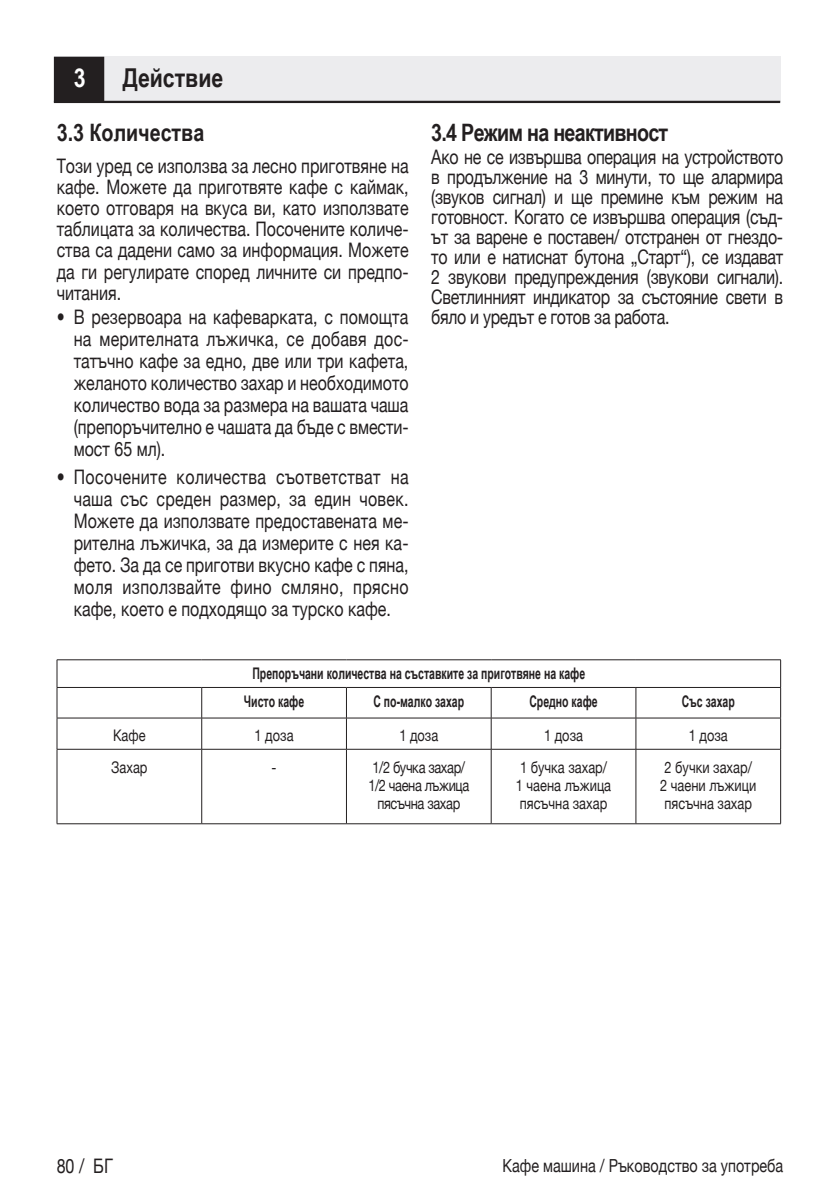
<style>
.page{position:relative;width:840px;height:1191px;background:#fff}
.page>*{position:absolute;margin:0;border:0;box-sizing:border-box;transform-origin:0 0}
.Unite_Baslik_Icerik{font:700 26px "Arial Narrow";color:#231f20}
.Unite_Baslik_Icerik-2{font:700 26px "Arial Narrow";color:#fff}
.Alt_Baslik_Icerik{font:700 24px "Arial Narrow";letter-spacing:-.03em;color:#231f20}
.Alt_Baslik_Icerik-2{font:700 24px "Arial Narrow";color:#231f20}
.Duz_Metin{font:20px/22px "Helvetica Neue";color:#231f20;text-align:justify;scale:.8 1}
.t1{font:18px "Helvetica Neue";color:#231f20;scale:.8 1}
.Tablo_yazı{font:16px "Helvetica Neue";color:#231f20;scale:.8 1}
.Duz_Metin-2{font:700 16px "Arial Narrow";color:#231f20;scale:.8 1}
.Tablo_yazı-2{font:16px/18px "Helvetica Neue";letter-spacing:-.03em;color:#231f20;text-align:center;scale:.8 1}
.s1{font-family:"Helvetica Neue LT Pro";font-weight:700;font-stretch:condensed}
</style>
<div class="page">
<div style="left:54px;top:57px;width:725px;height:45px;background:#ececee"></div>
<hr style="left:54px;top:101px;width:725px;height:2px;background:#231f20">
<div style="left:55px;top:58px;width:48px;height:43px;background:#231f20"></div>
<div style="left:54px;top:57px;width:50px;height:45px;border:2px solid #231f20"></div>
<hr style="left:57px;top:659px;width:145px;height:1px;background:#231f20">
<svg style="left:57px;top:660px;width:1px;height:27px"></svg>
<hr style="left:202px;top:659px;width:144px;height:1px;background:#231f20">
<hr style="left:346px;top:659px;width:145px;height:1px;background:#231f20">
<hr style="left:491px;top:659px;width:144px;height:1px;background:#231f20">
<hr style="left:635px;top:659px;width:145px;height:1px;background:#231f20">
<hr style="left:57px;top:749px;width:1px;height:74px;background:#231f20">
<hr style="left:57px;top:823px;width:145px;height:1px;background:#231f20">
<hr style="left:491px;top:823px;width:144px;height:1px;background:#231f20">
<hr style="left:346px;top:687px;width:145px;height:1px;background:#231f20">
<hr style="left:490px;top:718px;width:1px;height:31px;background:#231f20">
<hr style="left:490px;top:749px;width:1px;height:74px;background:#231f20">
<hr style="left:346px;top:823px;width:145px;height:1px;background:#231f20">
<hr style="left:635px;top:687px;width:145px;height:1px;background:#231f20">
<hr style="left:779px;top:687px;width:1px;height:31px;background:#231f20">
<hr style="left:635px;top:718px;width:1px;height:31px;background:#231f20">
<hr style="left:635px;top:749px;width:1px;height:74px;background:#231f20">
<hr style="left:779px;top:749px;width:1px;height:74px;background:#231f20">
<hr style="left:635px;top:823px;width:145px;height:1px;background:#231f20">
<hr style="left:57px;top:718px;width:1px;height:31px;background:#231f20">
<hr style="left:346px;top:717px;width:145px;height:1px;background:#231f20">
<hr style="left:635px;top:717px;width:145px;height:1px;background:#231f20">
<hr style="left:779px;top:718px;width:1px;height:31px;background:#231f20">
<hr style="left:57px;top:749px;width:145px;height:1px;background:#231f20">
<hr style="left:346px;top:749px;width:145px;height:1px;background:#231f20">
<hr style="left:491px;top:749px;width:144px;height:1px;background:#231f20">
<hr style="left:635px;top:749px;width:145px;height:1px;background:#231f20">
<hr style="left:201px;top:749px;width:1px;height:74px;background:#231f20">
<hr style="left:346px;top:749px;width:1px;height:74px;background:#231f20">
<hr style="left:202px;top:823px;width:144px;height:1px;background:#231f20">
<hr style="left:202px;top:687px;width:144px;height:1px;background:#231f20">
<hr style="left:346px;top:687px;width:1px;height:31px;background:#231f20">
<hr style="left:491px;top:687px;width:144px;height:1px;background:#231f20">
<hr style="left:490px;top:687px;width:1px;height:31px;background:#231f20">
<hr style="left:635px;top:687px;width:1px;height:31px;background:#231f20">
<hr style="left:491px;top:717px;width:144px;height:1px;background:#231f20">
<hr style="left:57px;top:687px;width:145px;height:1px;background:#231f20">
<hr style="left:57px;top:687px;width:1px;height:31px;background:#231f20">
<hr style="left:201px;top:687px;width:1px;height:31px;background:#231f20">
<hr style="left:57px;top:717px;width:145px;height:1px;background:#231f20">
<hr style="left:202px;top:717px;width:144px;height:1px;background:#231f20">
<hr style="left:201px;top:718px;width:1px;height:31px;background:#231f20">
<hr style="left:346px;top:718px;width:1px;height:31px;background:#231f20">
<hr style="left:202px;top:749px;width:144px;height:1px;background:#231f20">
<p class="Unite_Baslik_Icerik-2" style="left:74px;top:58px;width:13px">3</p>
<p class="Unite_Baslik_Icerik" style="left:123px;top:58px;width:102px">Действие</p>
<p class="Alt_Baslik_Icerik-2" style="left:57px;top:114px;width:149px">3.3 Количества</p>
<p class="Duz_Metin" style="left:57px;top:157px;width:441px;line-height:21px">Този уред се използва за лесно приготвяне на кафе. Можете да приготвяте кафе с каймак, което отговаря на вкуса ви, като използвате таблицата за количества. Посочените количе&shy;ства са дадени само за информация. Можете да ги регулирате според личните си предпо&shy;читания.</p>
<p class="Duz_Metin" style="left:74px;top:307px;width:420px;text-indent:-17px"><span class="s1">•</span> В резервоара на кафеварката, с помощта на мерителната лъжичка, се добавя дос&shy;татъчно кафе за едно, две или три кафета, желаното количество захар и необходимото количество вода за размера на вашата чаша (препоръчително е чашата да бъде с вмести&shy;мост 65 мл).</p>
<p class="Duz_Metin" style="left:74px;top:467px;width:420px;text-indent:-17px"><span class="s1">•</span> Посочените количества съответстват на чаша със среден размер, за един човек.<br>Можете да използвате предоставената ме&shy;рителна лъжичка, за да измерите с нея ка&shy;фето. За да се приготви вкусно кафе с пяна, моля използвайте фино смляно, прясно кафе, което е подходящо за турско кафе.</p>
<p class="Alt_Baslik_Icerik" style="left:431px;top:114px;width:238px">3.4 Режим на неактивност</p>
<p class="Duz_Metin" style="left:431px;top:148px;width:441px;line-height:20px">Ако не се извършва операция на устройството в продължение на 3 минути, то ще алармира (звуков сигнал) и ще премине към режим на готовност. Когато се извършва операция (съд&shy;ът за варене е поставен/ отстранен от гнездо&shy;то или е натиснат бутона „Старт“), се издават 2 звукови предупреждения (звукови сигнали).<br>Светлинният индикатор за състояние свети в бяло и уредът е готов за работа.</p>
<p class="Duz_Metin-2" style="left:252px;top:661px;width:417px">Препоръчани количества на съставките за приготвяне на кафе</p>
<p class="Duz_Metin-2" style="left:244px;top:689px;width:77px">Чисто кафе</p>
<p class="Duz_Metin-2" style="left:373px;top:689px;width:115px">С по-малко захар</p>
<p class="Duz_Metin-2" style="left:529px;top:689px;width:87px">Средно кафе</p>
<p class="Duz_Metin-2" style="left:681px;top:689px;width:68px">Със захар</p>
<p class="Tablo_yazı" style="left:113px;top:724px;width:42px">Кафе</p>
<p class="Tablo_yazı" style="left:254px;top:724px;width:50px">1 доза</p>
<p class="Tablo_yazı" style="left:399px;top:724px;width:50px">1 доза</p>
<p class="Tablo_yazı" style="left:543px;top:724px;width:50px">1 доза</p>
<p class="Tablo_yazı" style="left:688px;top:724px;width:50px">1 доза</p>
<p class="Tablo_yazı" style="left:111px;top:755px;width:47px">Захар</p>
<p class="Tablo_yazı" style="left:271px;top:755px;width:8px">-</p>
<p class="Tablo_yazı-2" style="left:372px;top:758px;width:117px">1/2 бучка захар/</p>
<p class="Tablo_yazı-2" style="left:368px;top:776px;width:127px">1/2 чаена лъжица пясъчна захар</p>
<p class="Tablo_yazı" style="left:519px;top:755px;width:110px">1 бучка захар/</p>
<p class="Tablo_yazı" style="left:515px;top:773px;width:120px">1 чаена лъжица</p>
<p class="Tablo_yazı" style="left:519px;top:791px;width:111px">пясъчна захар</p>
<p class="Tablo_yazı" style="left:664px;top:755px;width:111px">2 бучки захар/</p>
<p class="Tablo_yazı" style="left:660px;top:773px;width:121px">2 чаени лъжици</p>
<p class="Tablo_yazı" style="left:664px;top:791px;width:111px">пясъчна захар</p>
<p class="Duz_Metin" style="left:57px;top:1156px;width:72px">80 / БГ</p>
<p class="t1" style="left:502px;top:1152px;width:352px">Кафе машина / Ръководство за употреба</p>
</div>
